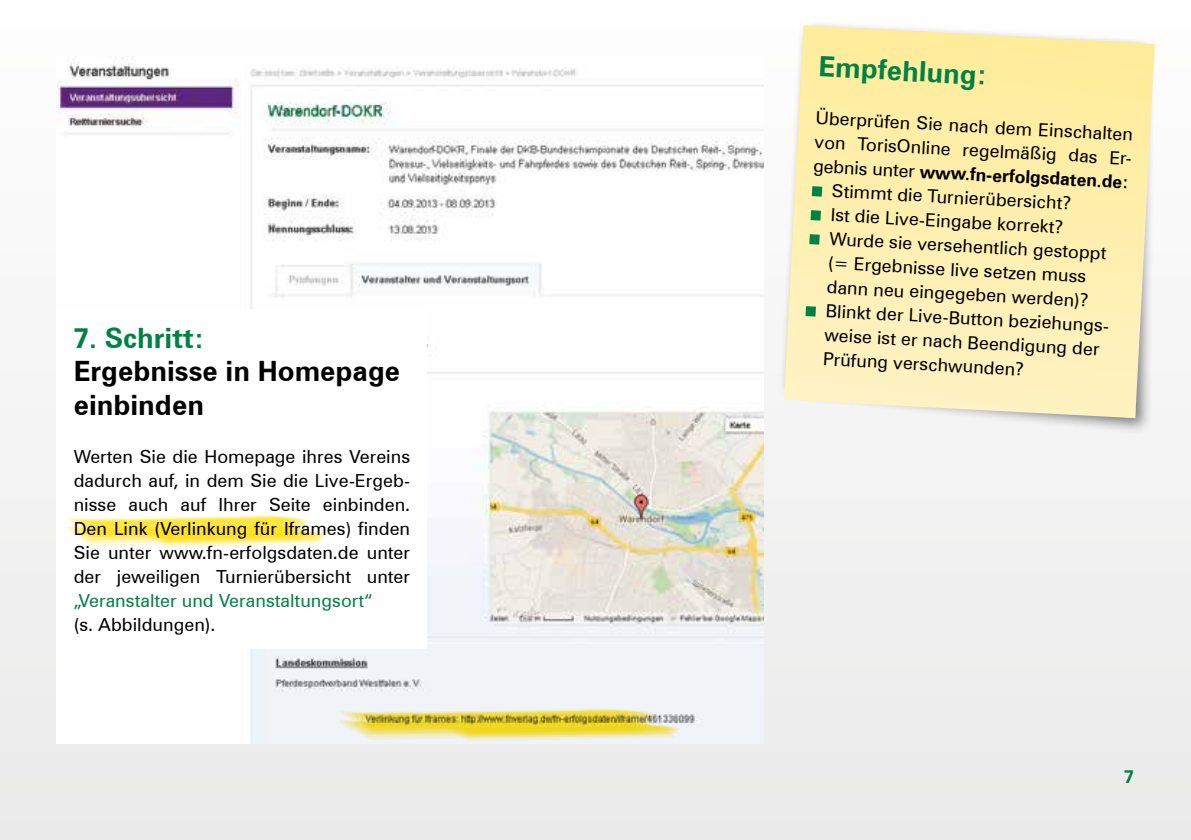
<style>
.page{position:relative;width:1191px;height:840px;background:#fff}
.page>*{position:absolute;margin:0;border:0;box-sizing:border-box;transform-origin:0 0}
.t1{font:700 28px/33.6px "Zurich BT";color:#000}
.t2{font:700 28px "Zurich BT";color:#008244}
.t3{font:18px/24px "Zurich BT";color:#000;text-align:justify}
.t4{font:18px "Zurich BT";color:#008244}
.t5{font:700 18px "Zurich BT";color:#000}
.t6{font:700 18px "Zurich BT";color:#008244}
.s1{font-weight:400}
</style>
<div class="page">
<div style="left:0;top:0;width:1191px;height:839px;background:linear-gradient(to right,#f4f4f4,#f0f0f0)"></div>
<img style="left:57px;top:57px;width:706px;height:685px">
<div style="left:57px;top:309px;width:370px;height:339px;background:#fff"></div>
<div style="left:778px;top:19px;width:378px;height:416px;background:#000;opacity:.5"></div>
<svg style="left:784px;top:26px;width:370px;height:392px;background:#fdefb4"></svg>
<div style="left:812px;top:186px;width:10px;height:10px;background:#008244"></div>
<div style="left:810px;top:210px;width:11px;height:10px;background:#008244"></div>
<div style="left:809px;top:234px;width:10px;height:10px;background:#008244"></div>
<div style="left:805px;top:306px;width:11px;height:10px;background:#008244"></div>
<svg style="left:340px;top:680px;width:340px;height:88px"></svg>
<svg style="left:67px;top:515px;width:259px;height:32px"></svg>
<h1 class="t2" style="left:74px;top:320px;width:132px">7. Schritt:</h1>
<h1 class="t1" style="left:74px;top:354px;width:328px">Ergebnisse in Homepage einbinden</h1>
<p class="t3" style="left:74px;top:444px;width:338px">Werten Sie die Homepage ihres Vereins dadurch auf, in dem Sie die Live-Ergeb&shy;nisse auch auf Ihrer Seite einbinden.<br>Den Link (Verlinkung für Iframes) finden Sie unter www.fn-erfolgsdaten.de unter der jeweiligen Turnierübersicht unter</p>
<p class="t4" style="left:74px;top:589px;width:300px">„Veranstalter und Veranstaltungsort“</p>
<p class="t3" style="left:74px;top:612px;width:143px">(s. Abbildungen).</p>
<h1 class="t2" style="left:819px;top:49px;width:171px;rotate:3deg">Empfehlung:</h1>
<p class="t3" style="left:816px;top:105px;width:319px;rotate:3deg">Überprüfen Sie nach dem Einschalten</p>
<p class="t3" style="left:815px;top:129px;width:322px;rotate:3deg">von TorisOnline regelmäßig das Er-</p>
<p class="t5" style="left:814px;top:155px;width:317px;rotate:3deg"><span class="s1">gebnis unter</span> www.fn-erfolgsdaten.de<span class="s1">:</span></p>
<p class="t3" style="left:832px;top:178px;width:241px;rotate:3deg">Stimmt die Turnierübersicht?</p>
<p class="t3" style="left:831px;top:202px;width:234px;rotate:3deg">Ist die Live-Eingabe korrekt?</p>
<p class="t3" style="left:830px;top:226px;width:279px;rotate:3deg">Wurde sie versehentlich gestoppt</p>
<p class="t3" style="left:829px;top:250px;width:260px;rotate:3deg">(= Ergebnisse live setzen muss</p>
<p class="t3" style="left:827px;top:274px;width:264px;rotate:3deg">dann neu eingegeben werden)?</p>
<p class="t3" style="left:826px;top:298px;width:288px;rotate:3deg">Blinkt der Live-Button beziehungs-</p>
<p class="t3" style="left:825px;top:322px;width:277px;rotate:3deg">weise ist er nach Beendigung der</p>
<p class="t3" style="left:823px;top:346px;width:203px;rotate:3deg">Prüfung verschwunden?</p>
<p class="t6" style="left:1124px;top:765px;width:11px">7</p>
</div>
